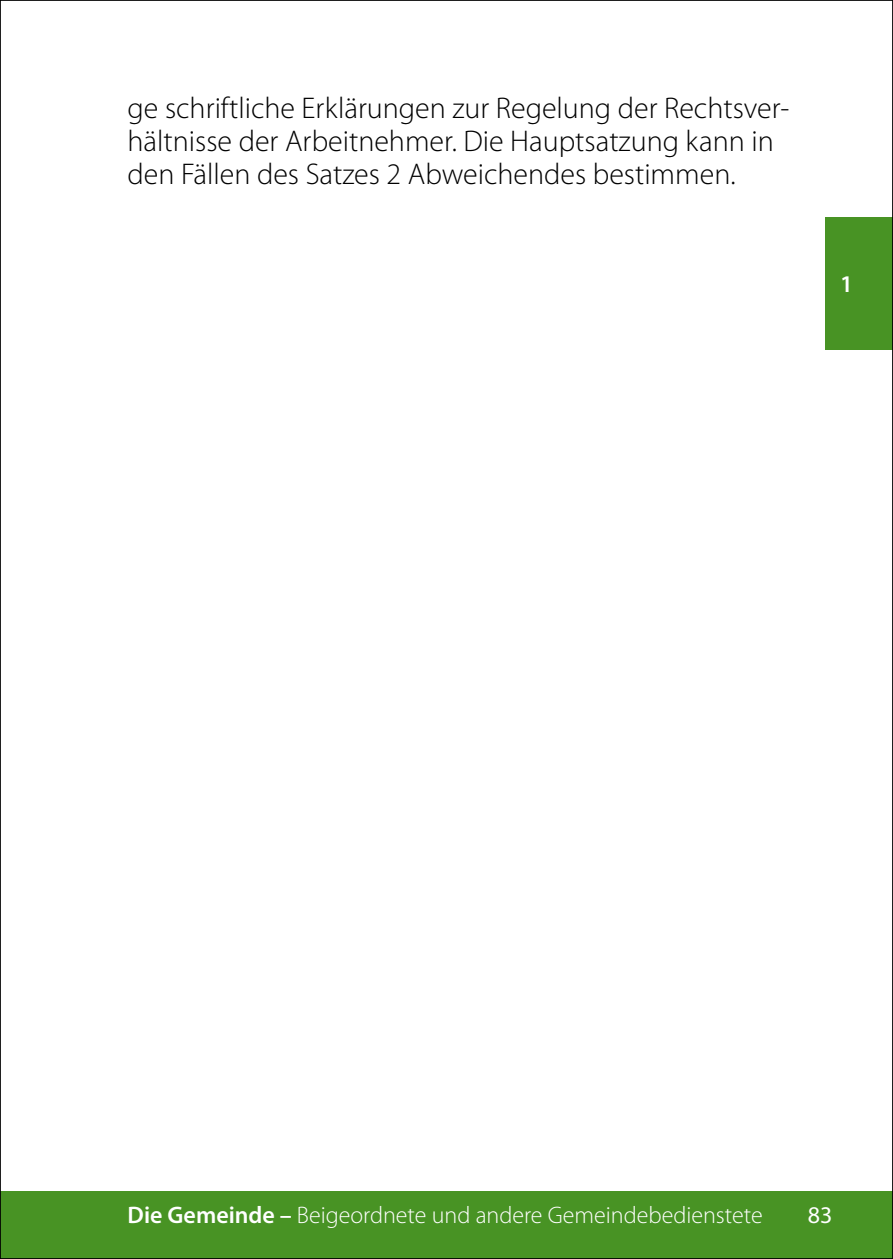
<style>
.page{position:relative;width:893px;height:1259px;background:#fff}
.page>*{position:absolute;margin:0;border:0;box-sizing:border-box;transform-origin:0 0}
.t1{font:300 30px/33px "Myriad Pro";color:#000}
.t2{font:300 24px "Myriad Pro";color:#fff}
.t3{font:24px "Myriad Pro";color:#fff}
.t4{font:600 24px "Myriad Pro";color:#fff}
.s1{font-weight:600}
</style>
<div class="page">
<div style="left:0;top:1191px;width:893px;height:68px;background:#489324"></div>
<div style="left:825px;top:217px;width:68px;height:132px;background:#489324"></div>
<p class="t1" style="left:128px;top:91px;width:663px">ge schriftliche Erklärungen zur Regelung der Rechtsver&shy;hältnisse der Arbeitnehmer. Die Hauptsatzung kann in den Fällen des Satzes 2 Abweichendes bestimmen.</p>
<p class="t4" style="left:840px;top:269px;width:14px">1</p>
<p class="t2" style="left:128px;top:1200px;width:637px"><span class="s1">Die Gemeinde –</span> Beigeordnete und andere Gemeindebedienstete</p>
<p class="t3" style="left:808px;top:1200px;width:26px">83</p>
</div>
